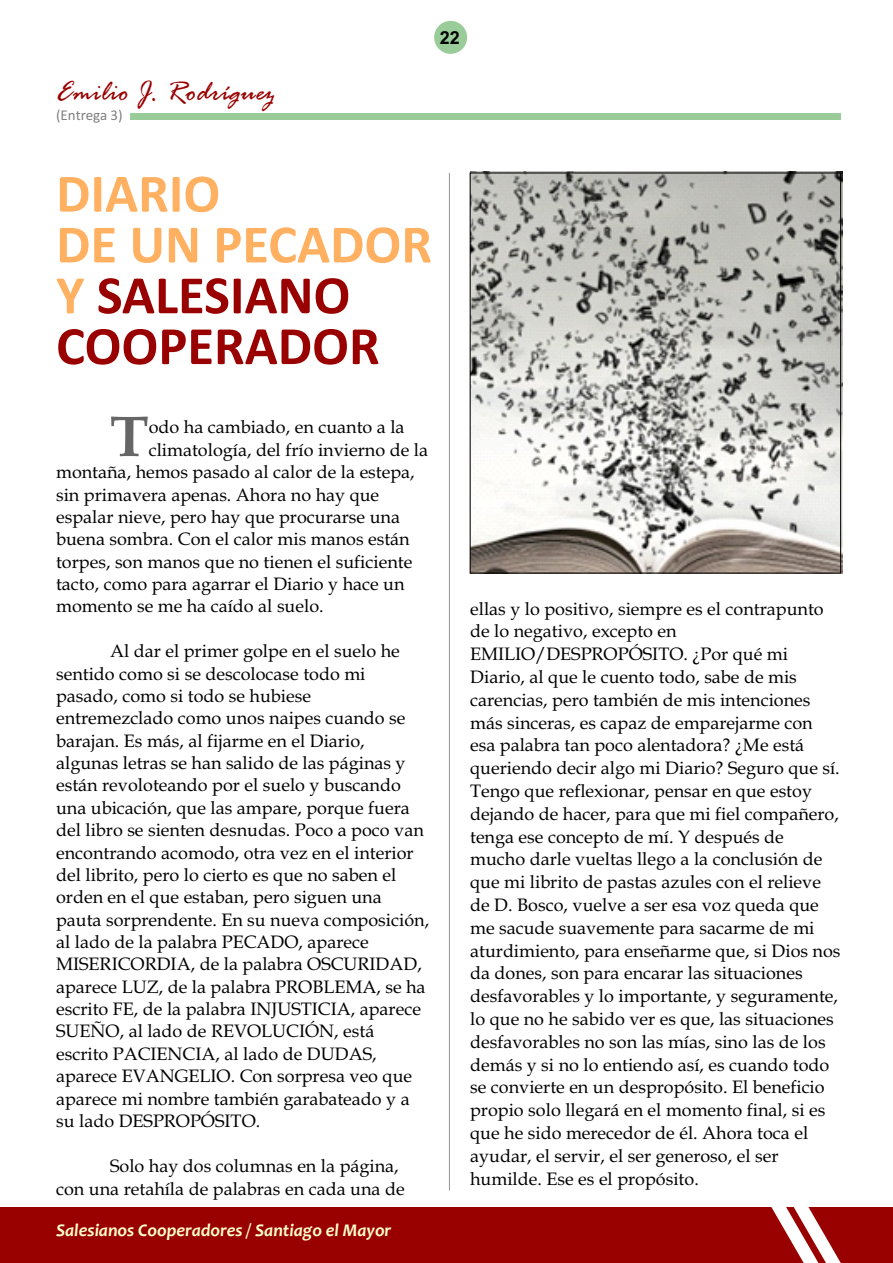
<style>
.page{position:relative;width:893px;height:1263px;background:#fff}
.page>*{position:absolute;margin:0;border:0;box-sizing:border-box;transform-origin:0 0}
.t1{font:700 57.9px "Book Antiqua";color:#666}
.t2{font:700 54.6px/50.8px "Calibri";color:#900}
.t3{font:italic 30px "Rage";color:#900}
.t4{font:18px/22.8px "Book Antiqua";color:#000}
.t5{font:italic 700 18px "Candara";color:#ffc}
.t6{font:700 18px "Arial";color:#000}
.t7{font:15px "Calibri";letter-spacing:-.005em;color:#808080}
.s1{color:#ffb061}
</style>
<div class="page">
<div style="left:0;top:1207px;width:893px;height:55px;background:#900"></div>
<div style="left:434px;top:21px;width:33px;height:33px;background:#9c9;border-radius:50%"></div>
<div style="left:130px;top:113px;width:711px;height:7px;background:#9c9"></div>
<svg style="left:749px;top:1207px;width:109px;height:56px"></svg>
<img style="left:470px;top:171px;width:372px;height:402px">
<div style="left:470px;top:172px;width:371px;height:402px;border:1px solid #000"></div>
<hr style="left:449px;top:173px;width:1px;height:1017px;background:#999">
<h3 class="t3" style="left:56px;top:81px;width:221px">Emilio J. Rodríguez</h3>
<p class="t7" style="left:56px;top:109px;width:68px">(Entrega 3)</p>
<p class="t6" style="left:440px;top:31px;width:22px">22</p>
<h2 class="t2" style="left:56px;top:173px;width:377px"><span class="s1">DIARIO<br>DE UN PECADOR<br>Y</span> SALESIANO<br>COOPERADOR</h2>
<h1 class="t1" style="left:110px;top:414px;width:40px">T</h1>
<p class="t4" style="left:149px;top:418px;width:257px">odo ha cambiado, en cuanto a la</p>
<p class="t4" style="left:149px;top:440px;width:281px">climatología, del frío invierno de la</p>
<p class="t4" style="left:56px;top:463px;width:360px">montaña, hemos pasado al calor de la estepa,</p>
<p class="t4" style="left:56px;top:485px;width:325px">sin primavera apenas. Ahora no hay que</p>
<p class="t4" style="left:56px;top:507px;width:345px">espalar nieve, pero hay que procurarse una</p>
<p class="t4" style="left:56px;top:530px;width:355px">buena sombra. Con el calor mis manos están</p>
<p class="t4" style="left:56px;top:552px;width:358px">torpes, son manos que no tienen el suficiente</p>
<p class="t4" style="left:56px;top:575px;width:350px">tacto, como para agarrar el Diario y hace un</p>
<p class="t4" style="left:56px;top:597px;width:269px">momento se me ha caído al suelo.</p>
<p class="t4" style="left:56px;top:642px;width:375px;line-height:22.4px;text-indent:54px">Al dar el primer golpe en el suelo he sentido como si se descolocase todo mi pasado, como si todo se hubiese entremezclado como unos naipes cuando se barajan. Es más, al fijarme en el Diario, algunas letras se han salido de las páginas y están revoloteando por el suelo y buscando una ubicación, que las ampare, porque fuera del libro se sienten desnudas. Poco a poco van encontrando acomodo, otra vez en el interior del librito, pero lo cierto es que no saben el orden en el que estaban, pero siguen una pauta sorprendente. En su nueva composición, al lado de la palabra PECADO, aparece MISERICORDIA, de la palabra OSCURIDAD, aparece LUZ, de la palabra PROBLEMA, se ha escrito FE, de la palabra INJUSTICIA, aparece SUEÑO, al lado de REVOLUCIÓN, está escrito PACIENCIA, al lado de DUDAS, aparece EVANGELIO. Con sorpresa veo que aparece mi nombre también garabateado y a su lado DESPROPÓSITO.</p>
<p class="t4" style="left:56px;top:1157px;width:350px;text-indent:54px">Solo hay dos columnas en la página, con una retahíla de palabras en cada una de</p>
<p class="t5" style="left:56px;top:1223px;width:337px">Salesianos Cooperadores / Santiago el Mayor</p>
<p class="t4" style="left:470px;top:599px;width:372px">ellas y lo positivo, siempre es el contrapunto de lo negativo, excepto en EMILIO/DESPROPÓSITO. ¿Por qué mi Diario, al que le cuento todo, sabe de mis carencias, pero también de mis intenciones más sinceras, es capaz de emparejarme con esa palabra tan poco alentadora? ¿Me está queriendo decir algo mi Diario? Seguro que sí.<br>Tengo que reflexionar, pensar en que estoy dejando de hacer, para que mi fiel compañero, tenga ese concepto de mí. Y después de mucho darle vueltas llego a la conclusión de que mi librito de pastas azules con el relieve de D. Bosco, vuelve a ser esa voz queda que me sacude suavemente para sacarme de mi aturdimiento, para enseñarme que, si Dios nos da dones, son para encarar las situaciones desfavorables y lo importante, y seguramente, lo que no he sabido ver es que, las situaciones desfavorables no son las mías, sino las de los demás y si no lo entiendo así, es cuando todo se convierte en un despropósito. El beneficio propio solo llegará en el momento final, si es que he sido merecedor de él. Ahora toca el ayudar, el servir, el ser generoso, el ser humilde. Ese es el propósito.</p>
</div>
